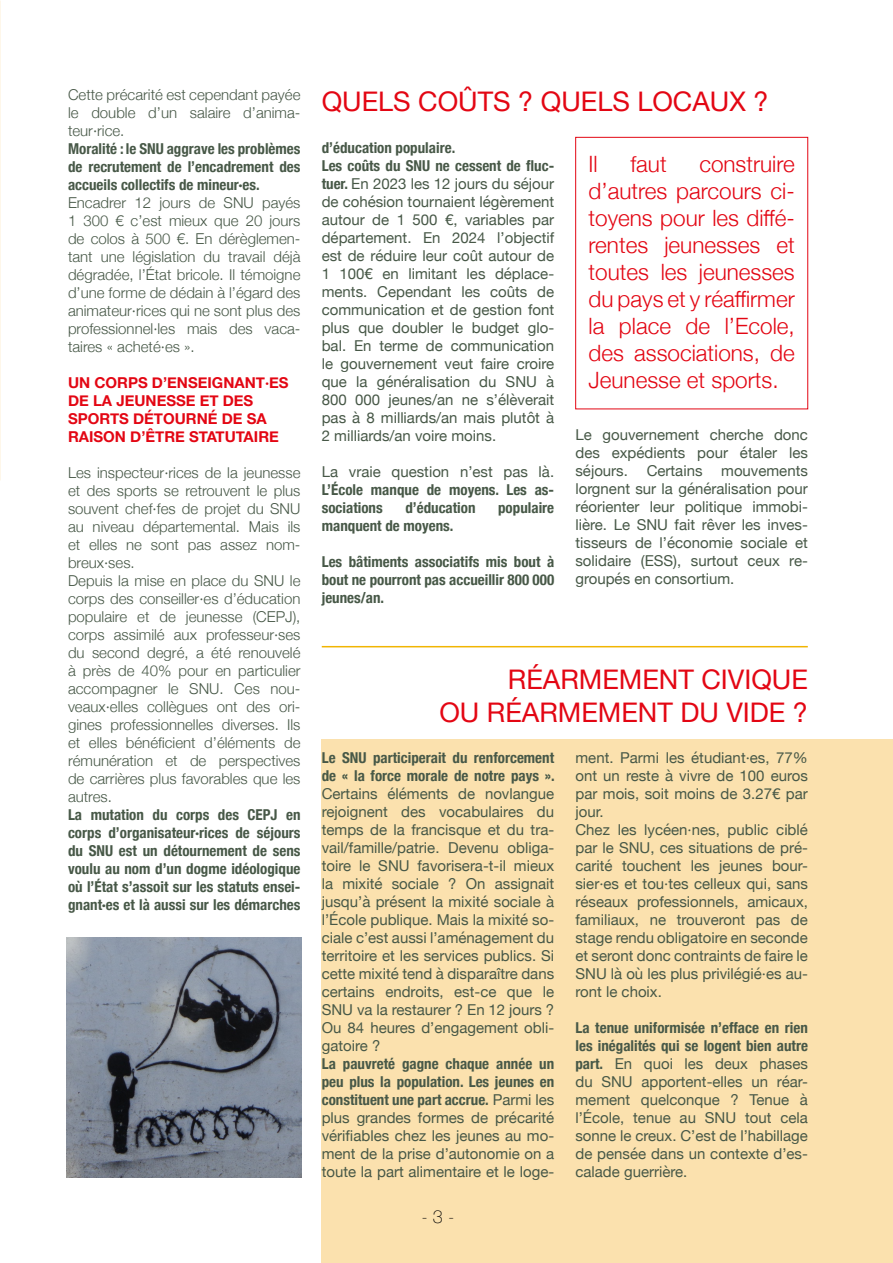
<style>
.page{position:relative;width:893px;height:1263px;background:#fff}
.page>*{position:absolute;margin:0;border:0;box-sizing:border-box;transform-origin:0 0}
.t1{font:27px/32.4px "Helvetica Neue";color:#e30613;text-align:right}
.t2{font:300 22.5px/27px "Helvetica Neue";color:#e30613;text-align:justify}
.t3{font:100 18px "Helvetica Neue";color:#000}
.t4{font:15px/18px "Helvetica Neue";color:#475847;text-align:justify}
.t5{font:300 15px/18px "Helvetica Neue";color:#475847;text-align:justify}
.t6{font:700 condensed 15px/18px "Helvetica Neue";color:#475847;text-align:justify}
.t7{font:700 15px/18px "Helvetica Neue";color:#e30613}
.s1{font-weight:700;font-stretch:condensed}
</style>
<div class="page">
<div style="left:322px;top:740px;width:571px;height:523px;background:#fbe1ae"></div>
<img style="left:67px;top:938px;width:234px;height:239px">
<div style="left:575px;top:137px;width:233px;height:272px;border:1px solid #e30613"></div>
<hr style="left:322px;top:646px;width:486px;height:1px;background:#f1b502">
<p class="t5" style="left:68px;top:84px;width:234px">Cette précarité est cependant payée le double d’un salaire d’anima&shy;teur·rice.</p>
<p class="t6" style="left:68px;top:138px;width:234px">Moralité : le SNU aggrave les problèmes de recrutement de l’encadrement des accueils collectifs de mineur·es.</p>
<p class="t5" style="left:68px;top:192px;width:234px">Encadrer 12 jours de SNU payés 1 300 € c’est mieux que 20 jours de colos à 500 €. En dérèglemen&shy;tant une législation du travail déjà dégradée, l’État bricole. Il témoigne d’une forme de dédain à l’égard des animateur·rices qui ne sont plus des professionnel·les mais des vaca&shy;taires « acheté·es ».</p>
<p class="t7" style="left:68px;top:374px;width:222px">UN CORPS D’ENSEIGNANT·ES<br>DE LA JEUNESSE ET DES<br>SPORTS DÉTOURNÉ DE SA<br>RAISON D’ÊTRE STATUTAIRE</p>
<p class="t5" style="left:68px;top:462px;width:234px;text-align:left">Les inspecteur·rices de la jeunesse et des sports se retrouvent le plus souvent chef·fes de projet du SNU au niveau départemental. Mais ils et elles ne sont pas assez nom&shy;breux·ses.<br>Depuis la mise en place du SNU le corps des conseiller·es d’éducation populaire et de jeunesse (CEPJ), corps assimilé aux professeur·ses du second degré, a été renouvelé à près de 40% pour en particulier accompagner le SNU. Ces nou&shy;veaux·elles collègues ont des ori&shy;gines professionnelles diverses. Ils et elles bénéficient d’éléments de rémunération et de perspectives de carrières plus favorables que les autres.</p>
<p class="t6" style="left:68px;top:804px;width:234px">La mutation du corps des CEPJ en corps d’organisateur·rices de séjours du SNU est un détournement de sens voulu au nom d’un dogme idéologique où l’État s’assoit sur les statuts ensei&shy;gnant·es et là aussi sur les démarches</p>
<h1 class="t1" style="left:322px;top:86px;width:448px">QUELS COÛTS ? QUELS LOCAUX ?</h1>
<p class="t4" style="left:322px;top:140px;width:234px;text-align:left"><span class="s1">d’éducation populaire.<br>Les coûts du SNU ne cessent de fluc&shy;tuer.</span> En 2023 les 12 jours du séjour de cohésion tournaient légèrement autour de 1 500 €, variables par département. En 2024 l’objectif est de réduire leur coût autour de<br>1 100€ en limitant les déplace&shy;ments. Cependant les coûts de communication et de gestion font plus que doubler le budget glo&shy;bal. En terme de communication le gouvernement veut faire croire que la généralisation du SNU à<br>800 000 jeunes/an ne s’élèverait pas à 8 milliards/an mais plutôt à<br>2 milliards/an voire moins.</p>
<p class="t4" style="left:322px;top:464px;width:234px">La vraie question n’est pas là.</p>
<p class="t6" style="left:322px;top:480px;width:234px">L’École manque de moyens. Les as&shy;sociations</p>
<p class="t6" style="left:405px;top:498px;width:72px">d’éducation</p>
<p class="t6" style="left:498px;top:498px;width:58px">populaire</p>
<p class="t6" style="left:322px;top:516px;width:133px">manquent de moyens.</p>
<p class="t6" style="left:322px;top:552px;width:234px">Les bâtiments associatifs mis bout à bout ne pourront pas accueillir 800 000 jeunes/an.</p>
<h2 class="t2" style="left:589px;top:149px;width:208px;text-indent:111px">construire d’autres parcours ci&shy;toyens pour les diffé&shy;rentes jeunesses et toutes les jeunesses du pays et y réaffirmer la place de l’Ecole, des associations, de Jeunesse et sports.</h2>
<h2 class="t2" style="left:589px;top:149px;width:11px">Il</h2>
<h2 class="t2" style="left:630px;top:149px;width:38px">faut</h2>
<p class="t4" style="left:575px;top:426px;width:234px">Le gouvernement cherche donc des expédients pour étaler les séjours. Certains mouvements lorgnent sur la généralisation pour réorienter leur politique immobi&shy;lière. Le SNU fait rêver les inves&shy;tisseurs de l’économie sociale et solidaire (ESS), surtout ceux re&shy;groupés en consortium.</p>
<h1 class="t1" style="left:439px;top:665px;width:370px">RÉARMEMENT CIVIQUE<br>OU RÉARMEMENT DU VIDE ?</h1>
<p class="t6" style="left:322px;top:747px;width:235px">Le SNU participerait du renforcement de « la force morale de notre pays ».</p>
<p class="t4" style="left:322px;top:785px;width:234px">Certains éléments de novlangue rejoignent des vocabulaires du temps de la francisque et du tra&shy;vail/famille/patrie. Devenu obliga&shy;toire le SNU favorisera-t-il mieux la mixité sociale ? On assignait jusqu’à présent la mixité sociale à l’École publique. Mais la mixité so&shy;ciale c’est aussi l’aménagement du territoire et les services publics. Si cette mixité tend à disparaître dans certains endroits, est-ce que le SNU va la restaurer ? En 12 jours ?<br>Ou 84 heures d’engagement obli&shy;gatoire ?</p>
<p class="t4" style="left:322px;top:1055px;width:234px"><span class="s1">La pauvreté gagne chaque année un peu plus la population. Les jeunes en constituent une part accrue.</span> Parmi les plus grandes formes de précarité vérifiables chez les jeunes au mo&shy;ment de la prise d’autonomie on a toute la part alimentaire et le loge-</p>
<p class="t4" style="left:575px;top:749px;width:234px;text-align:left">ment. Parmi les étudiant∙es, 77% ont un reste à vivre de 100 euros par mois, soit moins de 3.27€ par jour.<br>Chez les lycéen·nes, public ciblé par le SNU, ces situations de pré&shy;carité touchent les jeunes bour&shy;sier·es et tou·tes celleux qui, sans réseaux professionnels, amicaux, familiaux, ne trouveront pas de stage rendu obligatoire en seconde et seront donc contraints de faire le<br>SNU là où les plus privilégié·es au&shy;ront le choix.</p>
<p class="t4" style="left:575px;top:1019px;width:234px"><span class="s1">La tenue uniformisée n’efface en rien les inégalités qui se logent bien autre part.</span> En quoi les deux phases du SNU apportent-elles un réar&shy;mement quelconque ? Tenue à l’École, tenue au SNU tout cela sonne le creux. C’est de l’habillage de pensée dans un contexte d’es&shy;calade guerrière.</p>
<p class="t3" style="left:422px;top:1203px;width:34px">- 3 -</p>
</div>
